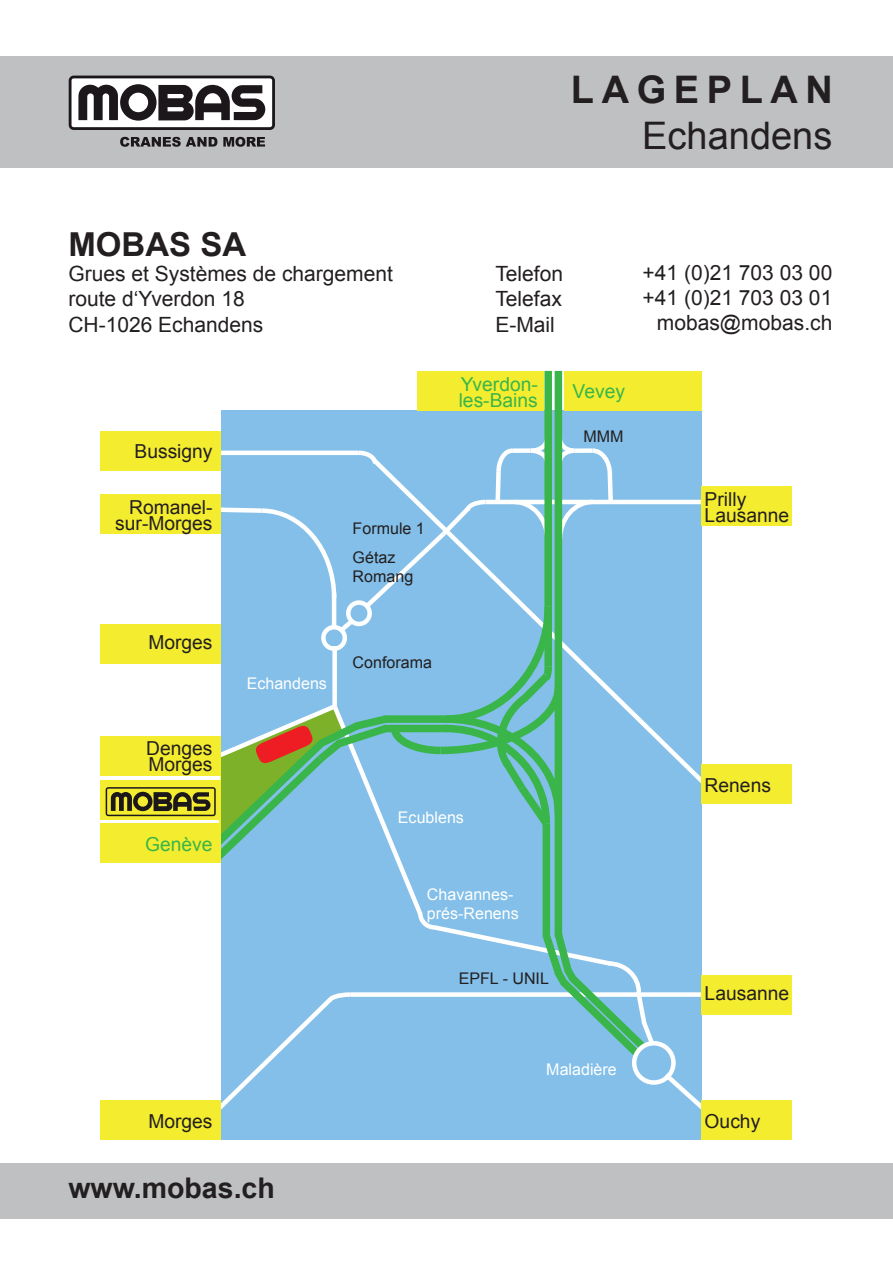
<style>
.page{position:relative;width:893px;height:1263px;background:#fff}
.page>*{position:absolute;margin:0;border:0;box-sizing:border-box;transform-origin:0 0}
.t1{font:37.95px "Arial";color:#231f20}
.t2{font:700 37.95px "Arial";letter-spacing:.2em;color:#231f20}
.t3{font:700 33px "Arial";color:#231f20}
.t4{font:700 28.5px "Arial";color:#231f20}
.t5{font:21px/25.2px "Arial";color:#231f20}
.t6{font:19.2px/16px "Arial";color:#231f20}
.t7{font:19.2px/16px "Arial";color:#3ab54a}
.t8{font:16.05px/19.2px "Arial";color:#fff}
.t9{font:16.05px/28.7px "Arial";color:#231f20}
</style>
<div class="page">
<div style="left:221px;top:410px;width:480px;height:730px;background:#83bfe8"></div>
<div style="left:0;top:56px;width:893px;height:112px;background:#bfc0c2"></div>
<div style="left:0;top:1163px;width:893px;height:56px;background:#bfc0c2"></div>
<svg style="left:69px;top:76px;width:206px;height:54px;background:#8a888a"></svg>
<svg style="left:120px;top:137px;width:97px;height:10px"></svg>
<svg style="left:223px;top:137px;width:42px;height:10px"></svg>
<div style="left:544px;top:371px;width:8px;height:235px;background:#3ab54a"></div>
<div style="left:555px;top:371px;width:7px;height:566px;background:#3ab54a"></div>
<div style="left:100px;top:494px;width:121px;height:40px;background:#f4ed2f"></div>
<div style="left:100px;top:431px;width:121px;height:39px;background:#f4ed2f"></div>
<div style="left:100px;top:624px;width:121px;height:39px;background:#f4ed2f"></div>
<div style="left:417px;top:371px;width:127px;height:39px;background:#f4ed2f"></div>
<div style="left:564px;top:371px;width:137px;height:39px;background:#f4ed2f"></div>
<div style="left:100px;top:1100px;width:121px;height:39px;background:#f4ed2f"></div>
<div style="left:701px;top:1100px;width:91px;height:39px;background:#f4ed2f"></div>
<div style="left:701px;top:975px;width:91px;height:39px;background:#f4ed2f"></div>
<div style="left:701px;top:764px;width:91px;height:40px;background:#f4ed2f"></div>
<div style="left:701px;top:486px;width:91px;height:40px;background:#f4ed2f"></div>
<div style="left:100px;top:736px;width:121px;height:40px;background:#f4ed2f"></div>
<div style="left:100px;top:823px;width:121px;height:40px;background:#f4ed2f"></div>
<div style="left:100px;top:781px;width:121px;height:39px;background:#f4ed2f"></div>
<svg style="left:106px;top:434px;width:605px;height:676px"></svg>
<h1 class="t2" style="left:571px;top:65px;width:264px">LAGEPLAN</h1>
<h1 class="t1" style="left:642px;top:111px;width:192px">Echandens</h1>
<h2 class="t3" style="left:68px;top:223px;width:179px">MOBAS SA</h2>
<p class="t5" style="left:68px;top:261px;width:326px">Grues et Systèmes de chargement route d‘Yverdon 18<br>CH-1026 Echandens</p>
<p class="t5" style="left:495px;top:261px;width:69px;text-align:justify">Telefon Telefax E-Mail</p>
<p class="t5" style="left:643px;top:260px;width:191px;text-align:right">+41 (0)21 703 03 00 +41 (0)21 703 03 01 mobas@mobas.ch</p>
<p class="t7" style="left:459px;top:376px;width:81px">Yverdon&shy;les-Bains</p>
<p class="t7" style="left:573px;top:383px;width:54px">Vevey</p>
<p class="t6" style="left:134px;top:444px;width:80px">Bussigny</p>
<p class="t6" style="left:115px;top:500px;width:99px;text-align:right">Romanel&shy;sur-Morges</p>
<p class="t6" style="left:148px;top:634px;width:66px">Morges</p>
<p class="t6" style="left:146px;top:741px;width:68px">Denges<br>Morges</p>
<p class="t7" style="left:145px;top:836px;width:69px">Genève</p>
<p class="t9" style="left:353px;top:514px;width:74px">Formule 1<br>Gétaz</p>
<p class="t9" style="left:353px;top:562px;width:62px">Romang</p>
<p class="t8" style="left:247px;top:674px;width:82px">Echandens</p>
<p class="t9" style="left:353px;top:648px;width:81px">Conforama</p>
<p class="t8" style="left:398px;top:808px;width:67px">Ecublens</p>
<p class="t8" style="left:427px;top:885px;width:93px">Chavannes&shy;prés-Renens</p>
<p class="t9" style="left:459px;top:964px;width:92px">EPFL - UNIL</p>
<p class="t9" style="left:583px;top:422px;width:42px">MMM</p>
<p class="t6" style="left:148px;top:1113px;width:66px">Morges</p>
<h3 class="t4" style="left:68px;top:1169px;width:208px">www.mobas.ch</h3>
<p class="t8" style="left:546px;top:1060px;width:72px">Maladière</p>
<p class="t6" style="left:705px;top:492px;width:86px">Prilly<br>Lausanne</p>
<p class="t6" style="left:705px;top:777px;width:68px">Renens</p>
<p class="t6" style="left:705px;top:985px;width:86px">Lausanne</p>
<p class="t6" style="left:705px;top:1113px;width:57px">Ouchy</p>
</div>
